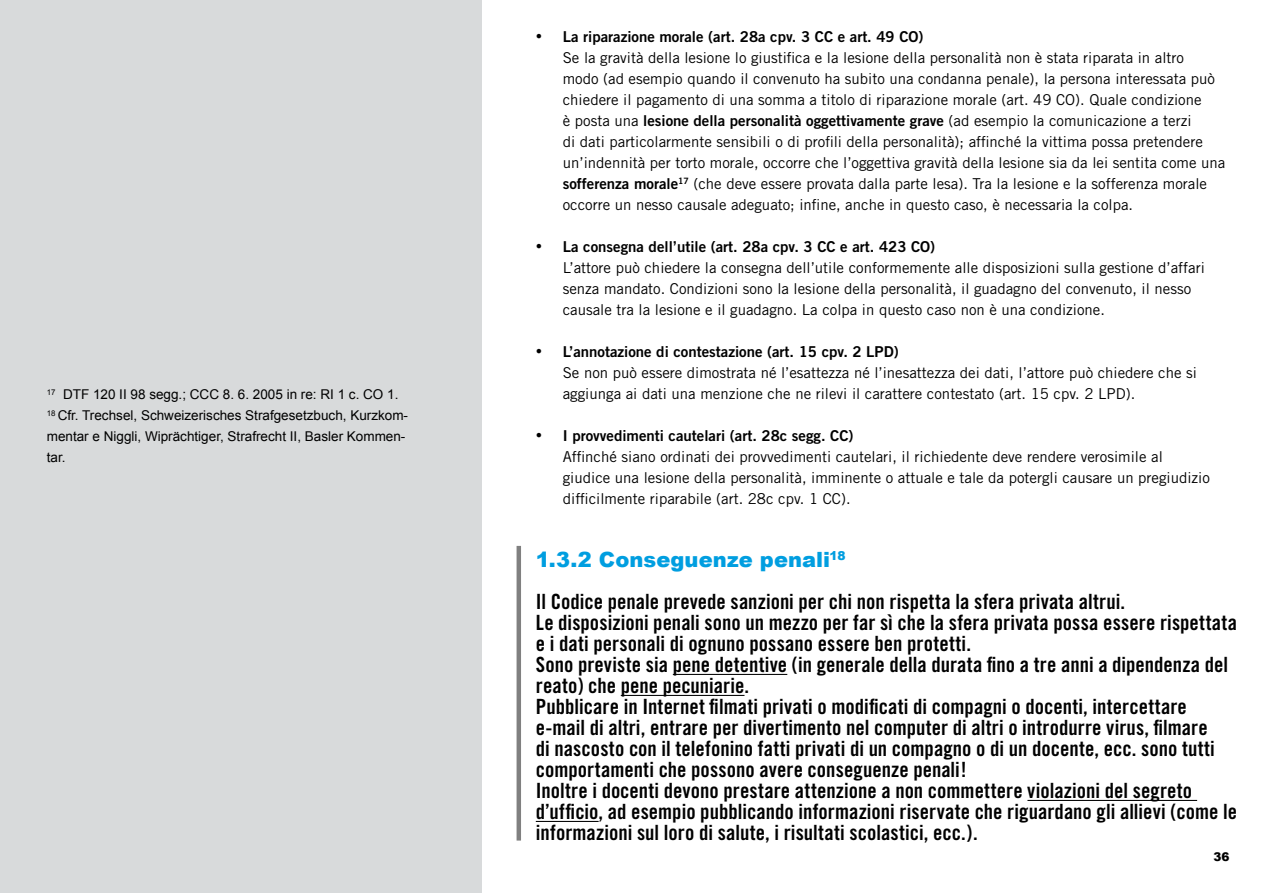
<style>
.page{position:relative;width:1263px;height:893px;background:#fff}
.page>*{position:absolute;margin:0;border:0;box-sizing:border-box;transform-origin:0 0}
.t1{font:21px/21px "Trade Gothic Bold Cond Twenty";color:#000}
.t2{font:900 21px "Arial";letter-spacing:.005em;color:#009ee0}
.t3{font:15px/21px "Trade Gothic";color:#000}
.t4{font:15px "Trade Gothic Bold Two";color:#000}
.t5{font:13.5px/21px "Arial";color:#000}
.t6{font:900 12px "Arial";color:#000}
.s1{font-family:"Times New Roman";font-size:18px}
.s2{font-family:"Trade Gothic"}
.s3{font-family:"Trade Gothic Bold Two"}
</style>
<div class="page">
<div style="left:0;top:0;width:482px;height:893px;background:#d8dadb"></div>
<hr style="left:673px;top:674px;width:114px;height:1px;background:#000">
<hr style="left:621px;top:695px;width:123px;height:1px;background:#000">
<hr style="left:1027px;top:800px;width:170px;height:1px;background:#000">
<hr style="left:536px;top:821px;width:63px;height:1px;background:#000">
<div style="left:516px;top:546px;width:5px;height:295px;background:#808080"></div>
<p class="t5" style="left:47px;top:384px;width:363px"><sup>17</sup> DTF 120 II 98 segg.; CCC 8. 6. 2005 in re: RI 1 c. CO 1.<br><sup>18</sup> Cfr. Trechsel, Schweizerisches Strafgesetzbuch, Kurzkom&shy;mentar e Niggli, Wiprächtiger, Strafrecht II, Basler Kommen&shy;tar.</p>
<p class="t4" style="left:536px;top:28px;width:389px"><span class="s1">•</span> La riparazione morale (art. 28a cpv. 3 CC e art. 49 CO)</p>
<p class="t3" style="left:563px;top:47px;width:654px">Se la gravità della lesione lo giustifica e la lesione della personalità non è stata riparata in altro modo (ad esempio quando il convenuto ha subito una condanna penale), la persona interessata può chiedere il pagamento di una somma a titolo di riparazione morale (art. 49 CO). Quale condizione</p>
<p class="t4" style="left:563px;top:112px;width:630px"><span class="s2">è posta una</span> lesione della personalità oggettivamente grave <span class="s2">(ad esempio la comunicazione a terzi</span></p>
<p class="t3" style="left:563px;top:131px;width:664px">di dati particolarmente sensibili o di profili della personalità); affinché la vittima possa pretendere un’indennità per torto morale, occorre che l’oggettiva gravità della lesione sia da lei sentita come una <span class="s3">sofferenza morale</span><sup>17</sup> (che deve essere provata dalla parte lesa). Tra la lesione e la sofferenza morale occorre un nesso causale adeguato; infine, anche in questo caso, è necessaria la colpa.</p>
<p class="t4" style="left:536px;top:238px;width:401px"><span class="s1">•</span> La consegna dell’utile (art. 28a cpv. 3 CC e art. 423 CO)</p>
<p class="t3" style="left:563px;top:257px;width:644px">L’attore può chiedere la consegna dell’utile conformemente alle disposizioni sulla gestione d’affari senza mandato. Condizioni sono la lesione della personalità, il guadagno del convenuto, il nesso causale tra la lesione e il guadagno. La colpa in questo caso non è una condizione.</p>
<p class="t4" style="left:536px;top:343px;width:364px"><span class="s1">•</span> L’annotazione di contestazione (art. 15 cpv. 2 LPD)</p>
<p class="t3" style="left:563px;top:362px;width:636px">Se non può essere dimostrata né l’esattezza né l’inesattezza dei dati, l’attore può chiedere che si aggiunga ai dati una menzione che ne rilevi il carattere contestato (art. 15 cpv. 2 LPD).</p>
<p class="t4" style="left:536px;top:427px;width:319px"><span class="s1">•</span> I provvedimenti cautelari (art. 28c segg. CC)</p>
<p class="t3" style="left:563px;top:446px;width:649px">Affinché siano ordinati dei provvedimenti cautelari, il richiedente deve rendere verosimile al giudice una lesione della personalità, imminente o attuale e tale da potergli causare un pregiudizio difficilmente riparabile (art. 28c cpv. 1 CC).</p>
<h1 class="t2" style="left:536px;top:545px;width:311px">1.3.2 Conseguenze penali<sup>18</sup></h1>
<p class="t1" style="left:536px;top:591px;width:703px">Il Codice penale prevede sanzioni per chi non rispetta la sfera privata altrui.<br>Le disposizioni penali sono un mezzo per far sì che la sfera privata possa essere rispettata e i dati personali di ognuno possano essere ben protetti.<br>Sono previste sia pene detentive (in generale della durata fino a tre anni a dipendenza del reato) che pene pecuniarie.<br>Pubblicare in Internet filmati privati o modificati di compagni o docenti, intercettare e-mail di altri, entrare per divertimento nel computer di altri o introdurre virus, filmare<br>di nascosto con il telefonino fatti privati di un compagno o di un docente, ecc. sono tutti comportamenti che possono avere conseguenze penali!<br>Inoltre i docenti devono prestare attenzione a non commettere violazioni del segreto d’ufficio, ad esempio pubblicando informazioni riservate che riguardano gli allievi (come le informazioni sul loro di salute, i risultati scolastici, ecc.).</p>
<p class="t6" style="left:1213px;top:848px;width:18px">36</p>
</div>
